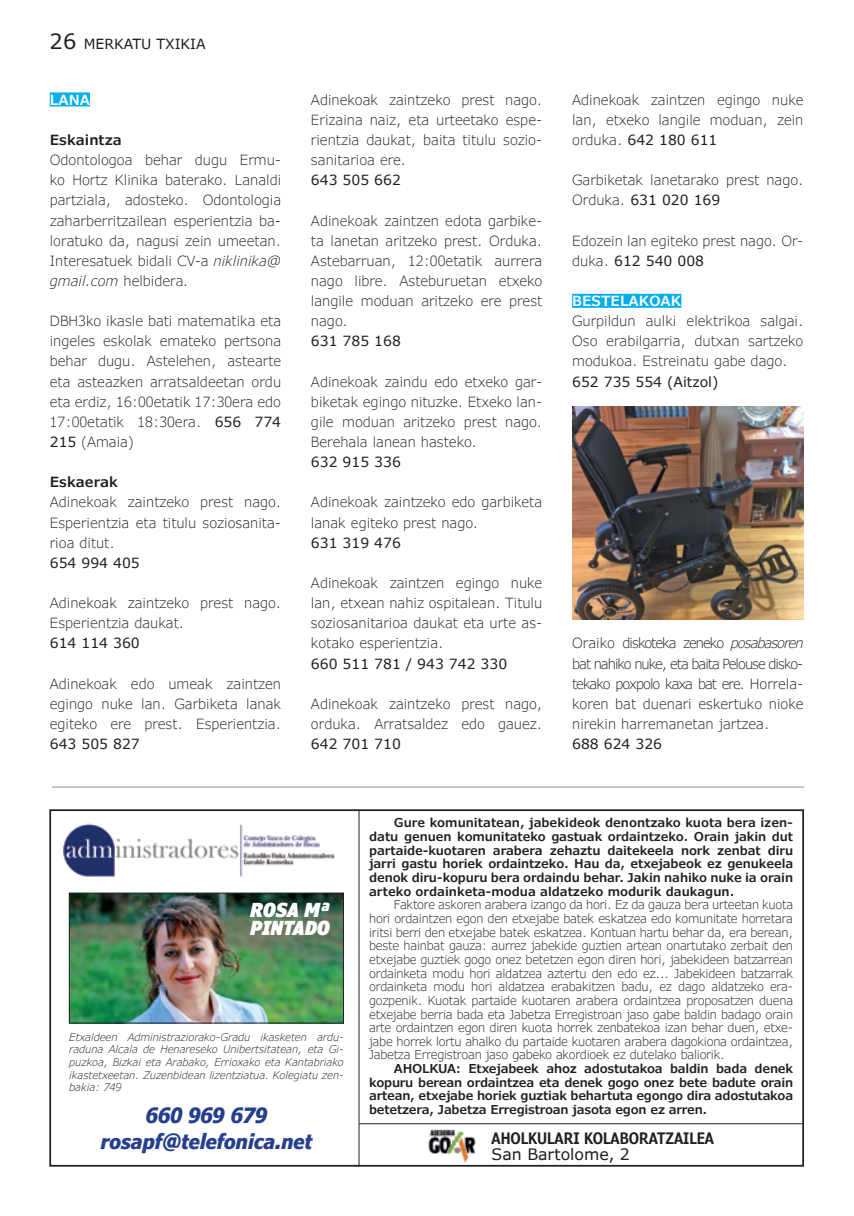
<style>
.page{position:relative;width:854px;height:1216px;background:#fff}
.page>*{position:absolute;margin:0;border:0;box-sizing:border-box;transform-origin:0 0}
.t1{font:italic 700 condensed 21px "Verdana Pro";color:#253f8e}
.t2{font:italic 900 condensed 19.25px "Verdana Pro";color:#fff}
.t3{font:600 condensed 15.75px "Verdana Pro";color:#231f20}
.t4{font:15.75px "Verdana Pro";color:#231f20}
.t5{font:300 14px/20.1px "Verdana Pro";color:#231f20;text-align:justify}
.t6{font:14px "Verdana Pro";color:#231f20}
.t7{font:600 14px "Verdana Pro";color:#231f20}
.t8{font:600 14px "Verdana Pro";color:#fff}
.t9{font:300 12.25px/13.7px "Verdana Pro";letter-spacing:-.02em;color:#231f20;text-align:justify}
.t10{font:600 12.25px/13.7px "Verdana Pro";letter-spacing:-.015em;color:#231f20;text-align:justify}
.t11{font:italic 300 10.5px/12.6px "Verdana Pro";color:#231f20;text-align:justify}
.s1{font-size:21px}
.s2{font-style:italic}
.s3{font-weight:400}
</style>
<div class="page">
<img style="left:63px;top:823px;width:272px;height:54px">
<div style="left:49px;top:809px;width:754px;height:357px;border:2px solid #231f20"></div>
<img style="left:71px;top:894px;width:271px;height:127px">
<div style="left:69px;top:892px;width:275px;height:131px;border:1px solid #231f20"></div>
<hr style="left:358px;top:810px;width:1px;height:356px;background:#231f20">
<hr style="left:359px;top:1123px;width:443px;height:1px;background:#231f20">
<img style="left:428px;top:1129px;width:48px;height:34px">
<div style="left:50px;top:92px;width:40px;height:14px;background:#00aeef"></div>
<div style="left:572px;top:294px;width:109px;height:14px;background:#00aeef"></div>
<hr style="left:52px;top:786px;width:752px;height:1px;background:#231f20">
<img style="left:572px;top:407px;width:231px;height:212px">
<p class="t6" style="left:50px;top:35px;width:158px"><span class="s1">26</span> MERKATU TXIKIA</p>
<p class="t8" style="left:50px;top:91px;width:42px">LANA</p>
<p class="t7" style="left:50px;top:131px;width:73px">Eskaintza</p>
<p class="t5" style="left:50px;top:150px;width:233px">Odontologoa behar dugu Ermu&shy;ko Hortz Klinika baterako. Lanaldi partziala, adosteko. Odontologia zaharberritzailean esperientzia ba&shy;loratuko da, nagusi zein umeetan.<br>Interesatuek bidali CV-a <span class="s2">niklinika@ gmail.com</span> helbidera<span class="s2">.</span></p>
<p class="t5" style="left:50px;top:311px;width:233px">DBH3ko ikasle bati matematika eta ingeles eskolak emateko pertsona behar dugu. Astelehen, astearte eta asteazken arratsaldeetan ordu eta erdiz, 16:00etatik 17:30era edo 17:00etatik 18:30era. <span class="s3">656 774<br>215</span> (Amaia)</p>
<p class="t7" style="left:50px;top:473px;width:70px">Eskaerak</p>
<p class="t5" style="left:50px;top:492px;width:233px">Adinekoak zaintzeko prest nago.<br>Esperientzia eta titulu soziosanita&shy;rioa ditut.</p>
<p class="t6" style="left:50px;top:554px;width:91px">654 994 405</p>
<p class="t5" style="left:50px;top:593px;width:233px">Adinekoak zaintzeko prest nago.<br>Esperientzia daukat.</p>
<p class="t6" style="left:50px;top:634px;width:91px">614 114 360</p>
<p class="t5" style="left:50px;top:673px;width:233px">Adinekoak edo umeak zaintzen egingo nuke lan. Garbiketa lanak egiteko ere prest. Esperientzia.<br><span class="s3">643 505 827</span></p>
<p class="t5" style="left:311px;top:90px;width:233px">Adinekoak zaintzeko prest nago.<br>Erizaina naiz, eta urteetako espe&shy;rientzia daukat, baita titulu sozio&shy;sanitarioa ere.</p>
<p class="t6" style="left:311px;top:171px;width:91px">643 505 662</p>
<p class="t5" style="left:311px;top:210px;width:233px">Adinekoak zaintzen edota garbike&shy;ta lanetan aritzeko prest. Orduka.<br>Astebarruan, 12:00etatik aurrera nago libre. Asteburuetan etxeko langile moduan aritzeko ere prest nago.</p>
<p class="t6" style="left:311px;top:332px;width:91px">631 785 168</p>
<p class="t5" style="left:311px;top:371px;width:233px">Adinekoak zaindu edo etxeko gar&shy;biketak egingo nituzke. Etxeko lan&shy;gile moduan aritzeko prest nago.<br>Berehala lanean hasteko.</p>
<p class="t6" style="left:311px;top:453px;width:91px">632 915 336</p>
<p class="t5" style="left:311px;top:492px;width:233px">Adinekoak zaintzeko edo garbiketa lanak egiteko prest nago.</p>
<p class="t6" style="left:311px;top:533px;width:91px">631 319 476</p>
<p class="t5" style="left:311px;top:573px;width:233px">Adinekoak zaintzen egingo nuke lan, etxean nahiz ospitalean. Titulu soziosanitarioa daukat eta urte as&shy;kotako esperientzia.</p>
<p class="t6" style="left:311px;top:654px;width:198px">660 511 781 / 943 742 330</p>
<p class="t5" style="left:311px;top:693px;width:233px">Adinekoak zaintzeko prest nago, orduka. Arratsaldez edo gauez.<br><span class="s3">642 701 710</span></p>
<p class="t5" style="left:572px;top:90px;width:233px">Adinekoak zaintzen egingo nuke lan, etxeko langile moduan, zein orduka. <span class="s3">642 180 611</span></p>
<p class="t5" style="left:572px;top:170px;width:233px">Garbiketak lanetarako prest nago.<br>Orduka. <span class="s3">631 020 169</span></p>
<p class="t5" style="left:572px;top:231px;width:233px">Edozein lan egiteko prest nago. Or&shy;duka. <span class="s3">612 540 008</span></p>
<p class="t8" style="left:572px;top:292px;width:111px">BESTELAKOAK</p>
<p class="t5" style="left:572px;top:311px;width:233px">Gurpildun aulki elektrikoa salgai.<br>Oso erabilgarria, dutxan sartzeko modukoa. Estreinatu gabe dago.</p>
<p class="t6" style="left:572px;top:372px;width:148px">652 735 554 (Aitzol)</p>
<p class="t5" style="left:572px;top:633px;width:233px">Oraiko diskoteka zeneko <span class="s2">posabasoren </span>bat nahiko nuke, eta baita Pelouse disko&shy;tekako poxpolo kaxa bat ere. Horrela&shy;koren bat duenari eskertuko nioke nirekin harremanetan jartzea.</p>
<p class="t6" style="left:572px;top:735px;width:91px">688 624 326</p>
<p class="t2" style="left:250px;top:896px;width:81px">ROSA Mª</p>
<p class="t2" style="left:250px;top:914px;width:81px">PINTADO</p>
<p class="t11" style="left:69px;top:1030px;width:276px">Etxaldeen Administraziorako-Gradu ikasketen ardu&shy;raduna Alcala de Henareseko Unibertsitatean, eta Gi&shy;puzkoa, Bizkai eta Arabako, Errioxako eta Kantabriako ikastetxeetan. Zuzenbidean lizentziatua. Kolegiatu zen&shy;bakia: 749</p>
<p class="t1" style="left:146px;top:1101px;width:123px">660 969 679</p>
<p class="t1" style="left:101px;top:1126px;width:213px">rosapf@telefonica.net</p>
<p class="t10" style="left:369px;top:816px;width:425px;text-indent:25px">Gure komunitatean, jabekideok denontzako kuota bera izen&shy;datu genuen komunitateko gastuak ordaintzeko. Orain jakin dut partaide-kuotaren arabera zehaztu daitekeela nork zenbat diru jarri gastu horiek ordaintzeko. Hau da, etxejabeok ez genukeela denok diru-kopuru bera ordaindu behar. Jakin nahiko nuke ia orain arteko ordainketa-modua aldatzeko modurik daukagun.</p>
<p class="t9" style="left:369px;top:898px;width:425px;text-indent:25px">Faktore askoren arabera izango da hori. Ez da gauza bera urteetan kuota hori ordaintzen egon den etxejabe batek eskatzea edo komunitate horretara iritsi berri den etxejabe batek eskatzea. Kontuan hartu behar da, era berean, beste hainbat gauza: aurrez jabekide guztien artean onartutako zerbait den etxejabe guztiek gogo onez betetzen egon diren hori, jabekideen batzarrean ordainketa modu hori aldatzea aztertu den edo ez... Jabekideen batzarrak ordainketa modu hori aldatzea erabakitzen badu, ez dago aldatzeko era&shy;gozpenik. Kuotak partaide kuotaren arabera ordaintzea proposatzen duena etxejabe berria bada eta Jabetza Erregistroan jaso gabe baldin badago orain arte ordaintzen egon diren kuota horrek zenbatekoa izan behar duen, etxe&shy;jabe horrek lortu ahalko du partaide kuotaren arabera dagokiona ordaintzea, Jabetza Erregistroan jaso gabeko akordioek ez dutelako baliorik.</p>
<p class="t10" style="left:369px;top:1061px;width:425px;text-indent:25px">AHOLKUA: Etxejabeek ahoz adostutakoa baldin bada denek kopuru berean ordaintzea eta denek gogo onez bete badute orain artean, etxejabe horiek guztiak behartuta egongo dira adostutakoa betetzera, Jabetza Erregistroan jasota egon ez arren.</p>
<p class="t3" style="left:491px;top:1127px;width:224px">AHOLKULARI KOLABORATZAILEA</p>
<p class="t4" style="left:491px;top:1143px;width:140px">San Bartolome, 2</p>
</div>
